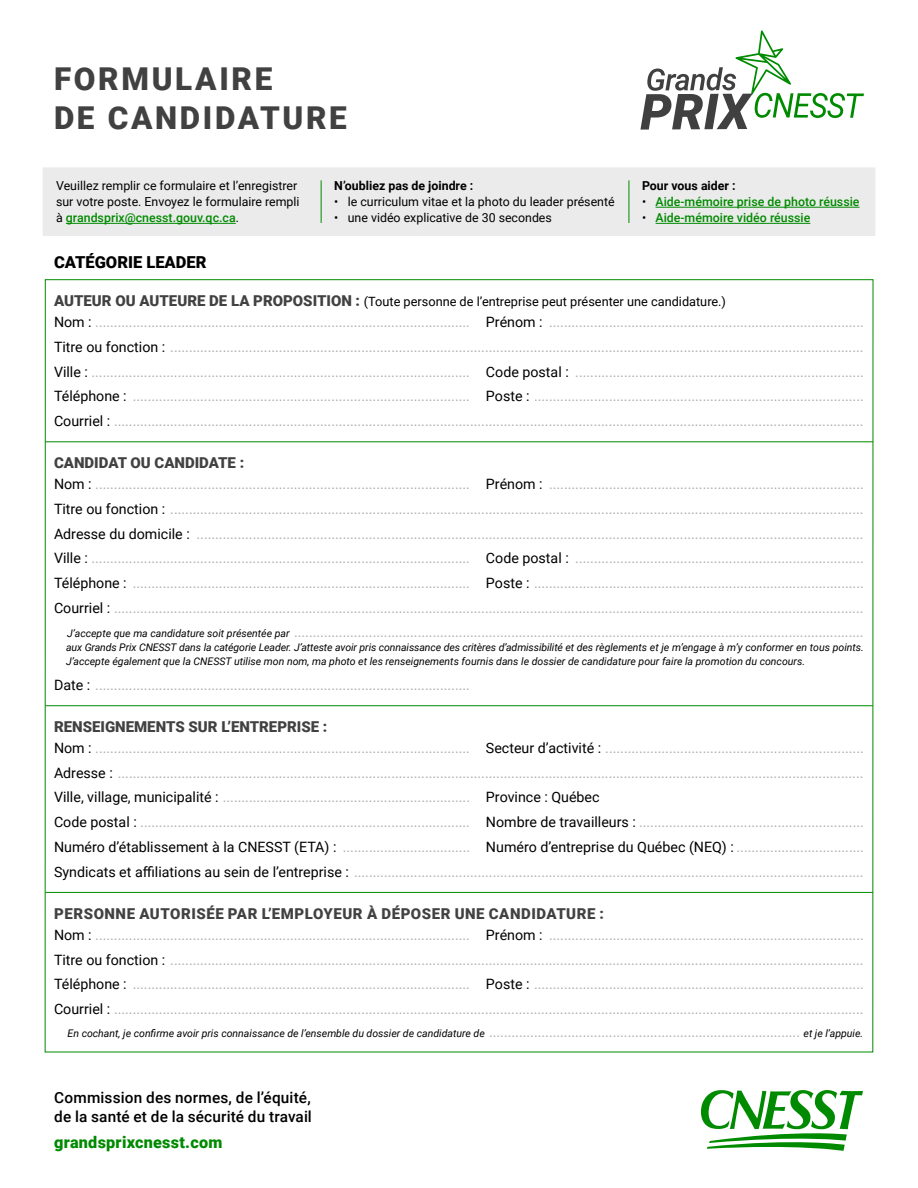
<style>
.page{position:relative;width:918px;height:1188px;background:#fff}
.page>*{position:absolute;margin:0;border:0;box-sizing:border-box;transform-origin:0 0}
.t1{font:900 31.5px/39px "Roboto";letter-spacing:.085em;color:#414141}
.Sous-titre_formulair{font:900 16.5px "Roboto";color:#000}
.t2{font:900 16.2px "Roboto";letter-spacing:.015em;color:#008a00}
.t3{font:500 15.3px/19.2px "Roboto";letter-spacing:.01em;color:#000}
.SOUS-TITRE_-01{font:900 15px "Roboto";letter-spacing:.035em;color:#414141}
.SOUS-TITRE_-01-2{font:900 15px "Roboto";color:#414141}
.Texte_courant_champ{font:14.25px "Roboto";color:#acacac}
.Italique{font:14.25px "Roboto";color:#acacac}
.Texte_courant_champ-2{font:14.25px "Roboto";color:#000}
.SOUS-TITRE_-01-3{font:12.75px "Roboto";color:#000}
.t4{font:12.3px/16.2px "Roboto";color:#000}
.t5{font:500 12.3px "Roboto";color:#008a00}
.t6{font:700 12.3px "Roboto";color:#000}
.Italique-2{font:italic 10.5px/14.2px "Roboto";color:#000}
.s1{font-weight:500;color:#008a00}
.s2{font-weight:400;color:#000}
.s3{font-weight:900;font-size:15px;color:#414141}
.s4{color:#000}
.s5{font-style:italic;font-size:10.5px;color:#000}
.s6{color:#acacac}
.s7{font-style:normal;font-size:14.25px;color:#acacac}
</style>
<div class="page">
<svg style="left:701px;top:1090px;width:162px;height:61px"></svg>
<svg style="left:640px;top:30px;width:224px;height:100px"></svg>
<div style="left:43px;top:167px;width:832px;height:69px;background:#ebebeb"></div>
<hr style="left:66px;top:223px;width:170px;height:1px;background:#008a00">
<hr style="left:656px;top:207px;width:204px;height:1px;background:#008a00">
<hr style="left:656px;top:223px;width:154px;height:1px;background:#008a00">
<hr style="left:629px;top:180px;width:1px;height:43px;background:#008a00">
<hr style="left:321px;top:180px;width:1px;height:43px;background:#008a00">
<hr style="left:45px;top:441px;width:828px;height:1px;background:#008a00">
<hr style="left:45px;top:705px;width:828px;height:1px;background:#008a00">
<hr style="left:45px;top:892px;width:828px;height:1px;background:#008a00">
<h1 class="t1" style="left:54px;top:59px;width:294px">FORMULAIRE<br>DE CANDIDATURE</h1>
<p class="t4" style="left:56px;top:177px;width:245px">Veuillez remplir ce formulaire et l’enregistrer sur votre poste. Envoyez le formulaire rempli à <span class="s1">grandsprix@cnesst.gouv.qc.ca</span>.</p>
<p class="t6" style="left:334px;top:177px;width:141px">N’oubliez pas de joindre :</p>
<p class="t4" style="left:334px;top:193px;width:282px">• le curriculum vitae et la photo du leader présenté</p>
<p class="t4" style="left:334px;top:210px;width:219px">• une vidéo explicative de 30 secondes</p>
<p class="Sous-titre_formulair" style="left:54px;top:251px;width:154px">CATÉGORIE LEADER</p>
<p class="t6" style="left:642px;top:177px;width:95px">Pour vous aider :</p>
<p class="t5" style="left:642px;top:193px;width:219px"><span class="s2">•</span> Aide-mémoire prise de photo réussie</p>
<p class="t5" style="left:642px;top:209px;width:170px"><span class="s2">•</span> Aide-mémoire vidéo réussie</p>
<p class="SOUS-TITRE_-01-3" style="left:54px;top:293px;width:674px"><span class="s3">AUTEUR OU AUTEURE DE LA PROPOSITION :</span> (Toute personne de l’entreprise peut présenter une candidature.)</p>
<p class="Texte_courant_champ" style="left:54px;top:312px;width:811px"><span class="s4">Nom :</span> .................................................................................................... <span class="s4">Prénom :</span> ....................................................................................</p>
<p class="Texte_courant_champ" style="left:54px;top:337px;width:811px"><span class="s4">Titre ou fonction :</span> .........................................................................................................................................................................................</p>
<p class="Texte_courant_champ" style="left:54px;top:362px;width:811px"><span class="s4">Ville :</span> ..................................................................................................... <span class="s4">Code postal :</span> .............................................................................</p>
<p class="Texte_courant_champ" style="left:54px;top:386px;width:811px"><span class="s4">Téléphone :</span> .......................................................................................... <span class="s4">Poste :</span> ........................................................................................</p>
<p class="Texte_courant_champ" style="left:54px;top:411px;width:811px"><span class="s4">Courriel :</span> ........................................................................................................................................................................................................</p>
<p class="SOUS-TITRE_-01-2" style="left:54px;top:452px;width:192px">CANDIDAT OU CANDIDATE :</p>
<p class="Texte_courant_champ" style="left:54px;top:474px;width:811px"><span class="s4">Nom :</span> .................................................................................................... <span class="s4">Prénom :</span> ....................................................................................</p>
<p class="Texte_courant_champ" style="left:54px;top:499px;width:811px"><span class="s4">Titre ou fonction :</span> .........................................................................................................................................................................................</p>
<p class="Texte_courant_champ" style="left:54px;top:524px;width:811px"><span class="s4">Adresse du domicile :</span> ..................................................................................................................................................................................</p>
<p class="Texte_courant_champ" style="left:54px;top:548px;width:811px"><span class="s4">Ville :</span> ..................................................................................................... <span class="s4">Code postal :</span> .............................................................................</p>
<p class="Texte_courant_champ" style="left:54px;top:573px;width:811px"><span class="s4">Téléphone :</span> .......................................................................................... <span class="s4">Poste :</span> ........................................................................................</p>
<p class="Texte_courant_champ" style="left:54px;top:598px;width:811px"><span class="s4">Courriel :</span> ........................................................................................................................................................................................................</p>
<p class="Italique" style="left:67px;top:622px;width:798px"><span class="s5">J’accepte que ma candidature soit présentée par</span> ........................................................................................................................................................</p>
<p class="Italique-2" style="left:66px;top:640px;width:799px">aux Grands Prix CNESST dans la catégorie Leader. J’atteste avoir pris connaissance des critères d’admissibilité et des règlements et je m’engage à m’y conformer en tous points.<br>J’accepte également que la CNESST utilise mon nom, ma photo et les renseignements fournis dans le dossier de candidature pour faire la promotion du concours.</p>
<p class="Texte_courant_champ" style="left:54px;top:675px;width:418px"><span class="s4">Date :</span> ....................................................................................................</p>
<p class="SOUS-TITRE_-01-2" style="left:54px;top:716px;width:275px">RENSEIGNEMENTS SUR L’ENTREPRISE :</p>
<p class="Texte_courant_champ" style="left:54px;top:738px;width:811px"><span class="s4">Nom :</span> .................................................................................................... <span class="s4">Secteur d’activité :</span> .....................................................................</p>
<p class="Texte_courant_champ" style="left:54px;top:763px;width:811px"><span class="s4">Adresse :</span> .......................................................................................................................................................................................................</p>
<p class="Texte_courant_champ" style="left:54px;top:787px;width:547px"><span class="s4">Ville, village, municipalité :</span> .................................................................. <span class="s4">Province : Québec</span></p>
<p class="Texte_courant_champ" style="left:54px;top:812px;width:811px"><span class="s4">Code postal :</span> ........................................................................................ <span class="s4">Nombre de travailleurs :</span> ............................................................</p>
<p class="Texte_courant_champ-2" style="left:54px;top:837px;width:811px">Numéro d’établissement à la CNESST (ETA) : <span class="s6">..................................</span> Numéro d’entreprise du Québec (NEQ) : <span class="s6">..................................</span></p>
<p class="Texte_courant_champ" style="left:54px;top:862px;width:811px"><span class="s4">Syndicats et affiliations au sein de l’entreprise :</span> ........................................................................................................................................</p>
<p class="SOUS-TITRE_-01" style="left:54px;top:903px;width:551px">PERSONNE AUTORISÉE PAR L’EMPLOYEUR À DÉPOSER UNE CANDIDATURE :</p>
<p class="Texte_courant_champ" style="left:54px;top:925px;width:811px"><span class="s4">Nom :</span> .................................................................................................... <span class="s4">Prénom :</span> ....................................................................................</p>
<p class="Texte_courant_champ" style="left:54px;top:950px;width:811px"><span class="s4">Titre ou fonction :</span> .........................................................................................................................................................................................</p>
<p class="Texte_courant_champ" style="left:54px;top:974px;width:811px"><span class="s4">Téléphone :</span> .......................................................................................... <span class="s4">Poste :</span> ........................................................................................</p>
<p class="Texte_courant_champ" style="left:54px;top:999px;width:811px"><span class="s4">Courriel :</span> ........................................................................................................................................................................................................</p>
<p class="Italique-2" style="left:68px;top:1026px;width:797px">En cochant, je confirme avoir pris connaissance de l’ensemble du dossier de candidature de <span class="s7">...................................................................................</span> et je l’appuie.</p>
<p class="t3" style="left:54px;top:1087px;width:259px">Commission des normes, de l’équité, de la santé et de la sécurité du travail</p>
<p class="t2" style="left:54px;top:1131px;width:170px">grandsprixcnesst.com</p>
</div>
